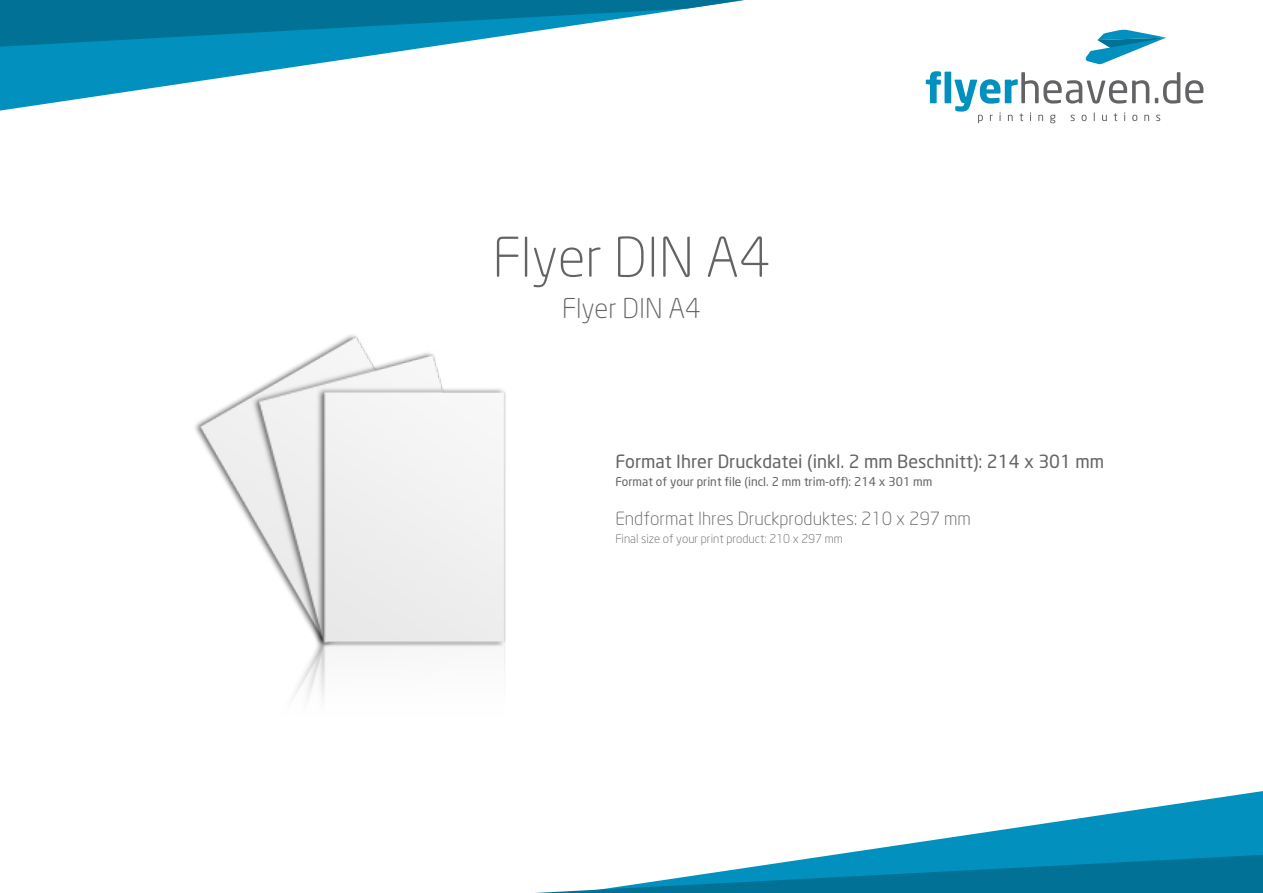
<style>
.page{position:relative;width:1263px;height:893px;background:#fff}
.page>*{position:absolute;margin:0;border:0;box-sizing:border-box;transform-origin:0 0}
.t1{font:300 54px "Neo Sans";color:#636366}
.t2{font:300 27px "Neo Sans";color:#636366}
.t3{font:18px "Neo Sans";color:#636366}
.t4{font:300 18px "Neo Sans";color:#636366}
.t5{font:12px "Neo Sans";color:#636366}
.t6{font:300 12px "Neo Sans";color:#636366}
</style>
<div class="page">
<svg style="left:0;top:47px;width:428px;height:64px"></svg>
<svg style="left:0;top:0;width:744px;height:47px"></svg>
<svg style="left:833px;top:791px;width:430px;height:64px"></svg>
<svg style="left:535px;top:855px;width:728px;height:38px"></svg>
<svg style="left:1085px;top:29px;width:81px;height:35px"></svg>
<svg style="left:1156px;top:115px;width:4px;height:6px"></svg>
<svg style="left:1155px;top:72px;width:48px;height:32px"></svg>
<svg style="left:926px;top:71px;width:15px;height:32px"></svg>
<div style="left:944px;top:72px;width:7px;height:31px;background:#0291be"></div>
<svg style="left:954px;top:72px;width:195px;height:51px"></svg>
<img style="left:195px;top:335px;width:311px;height:364px">
<h1 class="t1" style="left:493px;top:225px;width:279px">Flyer DIN A4</h1>
<h2 class="t2" style="left:562px;top:292px;width:140px">Flyer DIN A4</h2>
<p class="t3" style="left:615px;top:450px;width:490px">Format Ihrer Druckdatei (inkl. 2 mm Beschnitt): 214 x 301 mm</p>
<p class="t5" style="left:615px;top:474px;width:319px">Format of your print file (incl. 2 mm trim-off): 214 x 301 mm</p>
<p class="t4" style="left:615px;top:507px;width:357px">Endformat Ihres Druckproduktes: 210 x 297 mm</p>
<p class="t6" style="left:615px;top:531px;width:229px">Final size of your print product: 210 x 297 mm</p>
</div>
